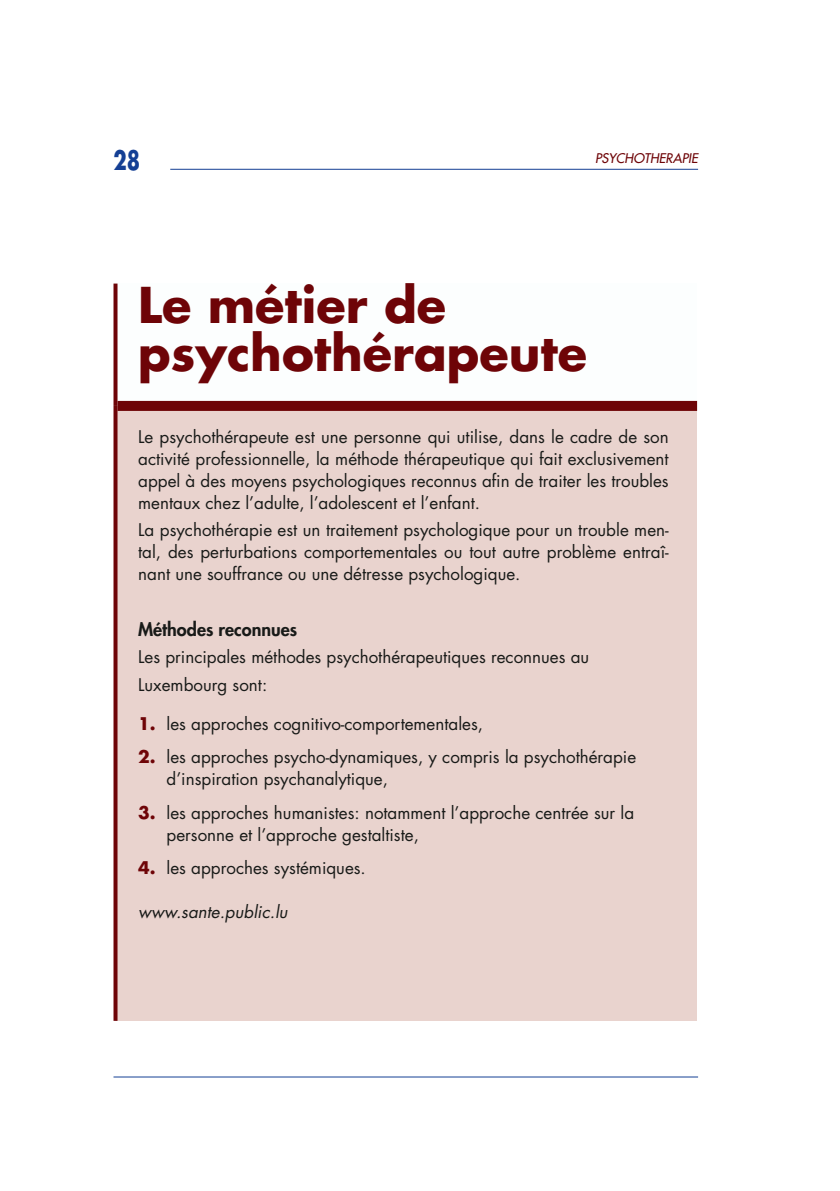
<style>
.page{position:relative;width:840px;height:1191px;background:#fff}
.page>*{position:absolute;margin:0;border:0;box-sizing:border-box;transform-origin:0 0}
.t1{font:700 48px/48px "Futura Std";color:#6e0407}
.t2{font:700 26px "Futura Std";color:#143f94;scale:.75 1}
.t3{font:800 18px "Futura Std";color:#181a18}
.t4{font:17px/22px "Futura Std";color:#181a18}
.t5{font:italic 17px "Futura Std";color:#181a18}
.t6{font:italic 500 13px "Futura Std";color:#6e0407}
.s1{font-weight:700;color:#6e0407}
</style>
<div class="page">
<hr style="left:113px;top:1076px;width:584px;height:1px;background:#143f94">
<hr style="left:170px;top:169px;width:527px;height:1px;background:#143f94">
<div style="left:115px;top:406px;width:581px;height:614px;background:#e9d3ce"></div>
<svg style="left:113px;top:283px;width:4px;height:123px"></svg>
<svg style="left:113px;top:406px;width:4px;height:614px;fill:#6e0407"></svg>
<div style="left:117px;top:401px;width:579px;height:10px;background:#6e0407"></div>
<h2 class="t2" style="left:113px;top:143px;width:37px">28</h2>
<p class="t6" style="left:594px;top:150px;width:104px">PSYCHOTHERAPIE</p>
<h1 class="t1" style="left:138px;top:280px;width:450px">Le métier de psychothérapeute</h1>
<p class="t4" style="left:138px;top:425px;width:531px;text-align:justify">Le psychothérapeute est une personne qui utilise, dans le cadre de son activité professionnelle, la méthode thérapeutique qui fait exclusivement appel à des moyens psychologiques reconnus afin de traiter les troubles mentaux chez l’adulte, l’adolescent et l’enfant.</p>
<p class="t4" style="left:138px;top:519px;width:531px;text-align:justify">La psychothérapie est un traitement psychologique pour un trouble men&shy;tal, des perturbations comportementales ou tout autre problème entraî&shy;nant une souffrance ou une détresse psychologique.</p>
<p class="t3" style="left:138px;top:617px;width:160px">Méthodes reconnues</p>
<p class="t4" style="left:138px;top:643px;width:452px;line-height:27.6px">Les principales méthodes psychothérapeutiques reconnues au<br>Luxembourg sont:</p>
<p class="t4" style="left:138px;top:713px;width:346px"><span class="s1">1.</span> les approches cognitivo-comportementales,</p>
<p class="t4" style="left:166px;top:746px;width:471px;text-indent:-28px"><span class="s1">2.</span> les approches psycho-dynamiques, y compris la psychothérapie d’inspiration psychanalytique,</p>
<p class="t4" style="left:166px;top:801px;width:469px;text-indent:-28px"><span class="s1">3.</span> les approches humanistes: notamment l’approche centrée sur la personne et l’approche gestaltiste,</p>
<p class="t4" style="left:138px;top:857px;width:229px"><span class="s1">4.</span> les approches systémiques.</p>
<p class="t5" style="left:138px;top:901px;width:151px">www.sante.public.lu</p>
</div>
